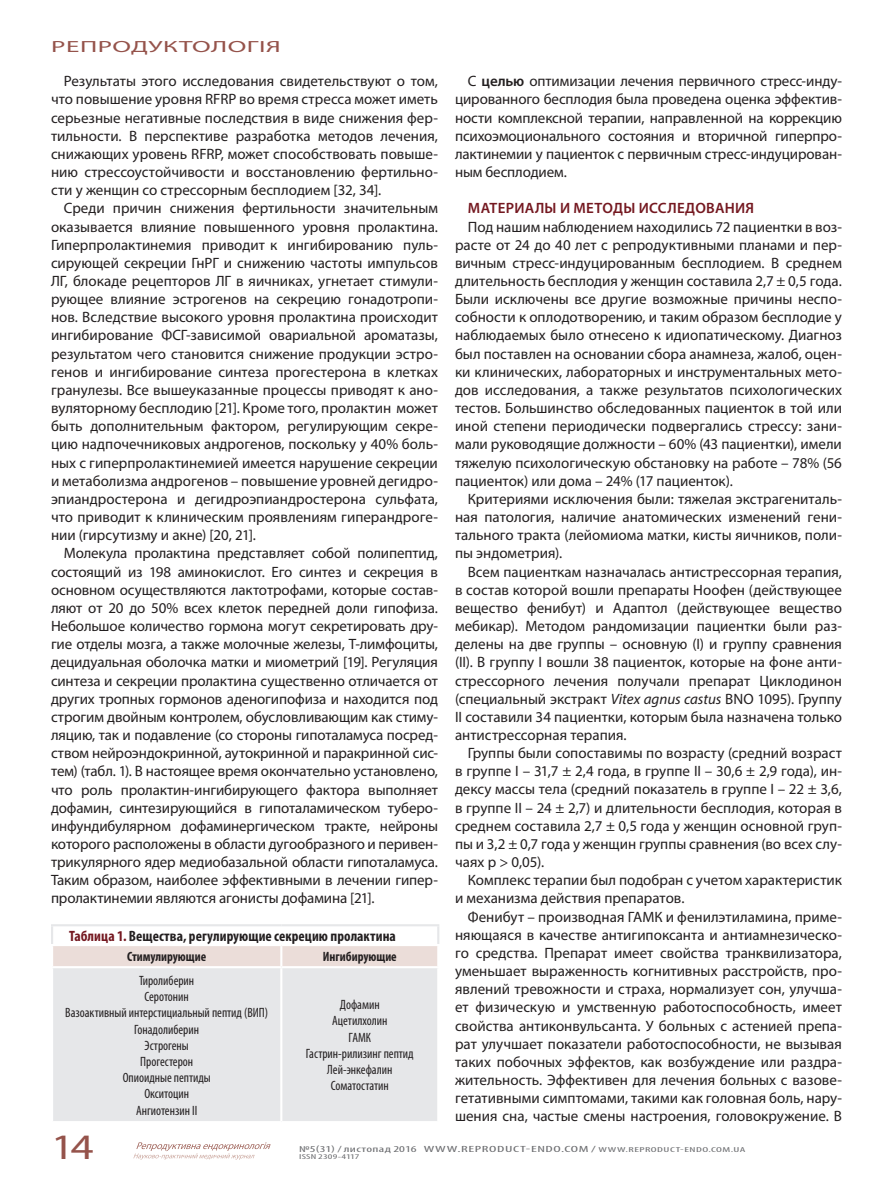
<style>
.page{position:relative;width:893px;height:1187px;background:#fff}
.page>*{position:absolute;margin:0;border:0;box-sizing:border-box;transform-origin:0 0}
.t1{font:35.85px "Myriad Pro";color:#95534b;scale:1.25 1}
.t2{font:16.2px "Myriad Pro";letter-spacing:.02em;color:#95534b;scale:1.67 1}
.t3{font:15px/18.1px "Myriad Pro";color:#231f20;text-align:justify}
.t4{font:700 condensed 15px "Myriad Pro";letter-spacing:.005em;color:#231f20}
.t5{font:600 15px "Myriad Pro";letter-spacing:.015em;color:#741820}
.t6{font:condensed 13.5px/16.2px "Myriad Pro";color:#231f20;text-align:center}
.t7{font:700 condensed 13.5px "Myriad Pro";color:#231f20}
.t8{font:condensed 9px "Myriad Pro";letter-spacing:.035em;color:#6c6d70;scale:1.67 1}
.t9{font:condensed 7.2px "Myriad Pro";letter-spacing:.01em;color:#6c6d70;scale:1.67 1}
.s1{color:#741820}
.s2{font-weight:600}
.s3{font-style:italic}
.s4{font-size:7.2px}
</style>
<div class="page">
<svg style="left:133px;top:1142px;width:138px;height:17px"></svg>
<div style="left:53px;top:968px;width:384px;height:152px;background:#e6e7e9"></div>
<hr style="left:280px;top:968px;width:2px;height:152px;background:#fff">
<hr style="left:51px;top:924px;width:230px;height:2px;background:#e6e7e9">
<hr style="left:281px;top:924px;width:158px;height:2px;background:#e6e7e9">
<svg style="left:51px;top:926px;width:388px;height:40px"></svg>
<hr style="left:51px;top:943px;width:230px;height:3px;background:#fff">
<hr style="left:51px;top:946px;width:2px;height:20px;background:#fff">
<hr style="left:281px;top:943px;width:158px;height:3px;background:#fff">
<hr style="left:437px;top:946px;width:2px;height:20px;background:#fff">
<p class="t2" style="left:51px;top:36px;width:139px">РЕПРОДУКТОЛОГІЯ</p>
<p class="t3" style="left:51px;top:72px;width:388px;text-indent:13px">Результаты этого исследования свидетельствуют о том, что повышение уровня RFRP во время стресса может иметь серьезные негативные последствия в виде снижения фер&shy;тильности. В перспективе разработка методов лечения, снижающих уровень RFRP, может способствовать повыше&shy;нию стрессоустойчивости и восстановлению фертильно&shy;сти у женщин со стрессорным бесплодием [32, 34].</p>
<p class="t3" style="left:51px;top:199px;width:388px;text-indent:13px">Среди причин снижения фертильности значительным оказывается влияние повышенного уровня пролактина.<br>Гиперпролактинемия приводит к ингибированию пуль&shy;сирующей секреции ГнРГ и снижению частоты импульсов ЛГ, блокаде рецепторов ЛГ в яичниках, угнетает стимули&shy;рующее влияние эстрогенов на секрецию гонадотропи&shy;нов. Вследствие высокого уровня пролактина происходит ингибирование ФСГ-зависимой овариальной ароматазы, результатом чего становится снижение продукции эстро&shy;генов и ингибирование синтеза прогестерона в клетках гранулезы. Все вышеуказанные процессы приводят к ано&shy;вуляторному бесплодию [21]. Кроме того, пролактин может быть дополнительным фактором, регулирующим секре&shy;цию надпочечниковых андрогенов, поскольку у 40% боль&shy;ных с гиперпролактинемией имеется нарушение секреции и метаболизма андрогенов – повышение уровней дегидро&shy;эпиандростерона и дегидроэпиандростерона сульфата, что приводит к клиническим проявлениям гиперандроге&shy;нии (гирсутизму и акне) [20, 21].</p>
<p class="t3" style="left:51px;top:544px;width:388px;text-indent:13px">Молекула пролактина представляет собой полипептид, состоящий из 198 аминокислот. Его синтез и секреция в основном осуществляются лактотрофами, которые состав&shy;ляют от 20 до 50% всех клеток передней доли гипофиза.<br>Небольшое количество гормона могут секретировать дру&shy;гие отделы мозга, а также молочные железы, Т-лимфоциты, децидуальная оболочка матки и миометрий [19]. Регуляция синтеза и секреции пролактина существенно отличается от других тропных гормонов аденогипофиза и находится под строгим двойным контролем, обусловливающим как стиму&shy;ляцию, так и подавление (со стороны гипоталамуса посред&shy;ством нейроэндокринной, аутокринной и паракринной сис&shy;тем) (табл. 1). В настоящее время окончательно установлено, что роль пролактин-ингибирующего фактора выполняет дофамин, синтезирующийся в гипоталамическом туберо&shy;инфундибулярном дофаминергическом тракте, нейроны которого расположены в области дугообразного и перивен&shy;трикулярного ядер медиобазальной области гипоталамуса.<br>Таким образом, наиболее эффективными в лечении гипер&shy;пролактинемии являются агонисты дофамина [21].</p>
<p class="t4" style="left:69px;top:926px;width:328px"><span class="s1">Таблица 1.</span> Вещества, регулирующие секрецию пролактина</p>
<p class="t7" style="left:127px;top:948px;width:81px">Стимулирующие</p>
<p class="t7" style="left:323px;top:948px;width:75px">Ингибирующие</p>
<p class="t6" style="left:65px;top:972px;width:205px">Тиролиберин<br>Серотонин<br>Вазоактивный интерстициальный пептид (ВИП)<br>Гонадолиберин<br>Эстрогены<br>Прогестерон<br>Опиоидные пептиды<br>Окситоцин<br>Ангиотензин II</p>
<p class="t6" style="left:306px;top:996px;width:109px">Дофамин<br>Ацетилхолин<br>ГАМК<br>Гастрин-рилизинг пептид<br>Лей-энкефалин<br>Соматостатин</p>
<p class="t3" style="left:455px;top:72px;width:388px;text-indent:13px">С <span class="s2">целью</span> оптимизации лечения первичного стресс-инду&shy;цированного бесплодия была проведена оценка эффектив&shy;ности комплексной терапии, направленной на коррекцию психоэмоционального состояния и вторичной гиперпро&shy;лактинемии у пациенток с первичным стресс-индуцирован&shy;ным бесплодием.</p>
<p class="t5" style="left:468px;top:199px;width:288px">МАТЕРИАЛЫ И МЕТОДЫ ИССЛЕДОВАНИЯ</p>
<p class="t3" style="left:455px;top:217px;width:388px;text-indent:13px">Под нашим наблюдением находились 72 пациентки в воз&shy;расте от 24 до 40 лет с репродуктивными планами и пер&shy;вичным стресс-индуцированным бесплодием. В среднем длительность бесплодия у женщин составила 2,7 ± 0,5 года.<br>Были исключены все другие возможные причины неспо&shy;собности к оплодотворению, и таким образом бесплодие у наблюдаемых было отнесено к идиопатическому. Диагноз был поставлен на основании сбора анамнеза, жалоб, оцен&shy;ки клинических, лабораторных и инструментальных мето&shy;дов исследования, а также результатов психологических тестов. Большинство обследованных пациенток в той или иной степени периодически подвергались стрессу: зани&shy;мали руководящие должности – 60% (43 пациентки), имели тяжелую психологическую обстановку на работе – 78% (56 пациенток) или дома – 24% (17 пациенток).</p>
<p class="t3" style="left:455px;top:489px;width:388px;text-indent:13px">Критериями исключения были: тяжелая экстрагениталь&shy;ная патология, наличие анатомических изменений гени&shy;тального тракта (лейомиома матки, кисты яичников, поли&shy;пы эндометрия).</p>
<p class="t3" style="left:455px;top:562px;width:388px;text-indent:13px">Всем пациенткам назначалась антистрессорная терапия, в состав которой вошли препараты Ноофен (действующее вещество фенибут) и Адаптол (действующее вещество мебикар). Методом рандомизации пациентки были раз&shy;делены на две группы – основную (І) и группу сравнения (ІІ). В группу I вошли 38 пациенток, которые на фоне анти&shy;стрессорного лечения получали препарат Циклодинон (специальный экстракт <span class="s3">Vitex agnus castus</span> BNO 1095). Группу II составили 34 пациентки, которым была назначена только антистрессорная терапия.</p>
<p class="t3" style="left:455px;top:743px;width:388px;text-indent:13px">Группы были сопоставимы по возрасту (средний возраст в группе І – 31,7 ± 2,4 года, в группе ІІ – 30,6 ± 2,9 года), ин&shy;дексу массы тела (средний показатель в группе І – 22 ± 3,6, в группе ІІ – 24 ± 2,7) и длительности бесплодия, которая в среднем составила 2,7 ± 0,5 года у женщин основной груп&shy;пы и 3,2 ± 0,7 года у женщин группы сравнения (во всех слу&shy;чаях p &gt; 0,05).</p>
<p class="t3" style="left:455px;top:870px;width:388px;text-indent:13px">Комплекс терапии был подобран с учетом характеристик и механизма действия препаратов.</p>
<p class="t3" style="left:455px;top:907px;width:388px;text-indent:13px">Фенибут – производная ГАМК и фенилэтиламина, приме&shy;няющаяся в качестве антигипоксанта и антиамнезическо&shy;го средства. Препарат имеет свойства транквилизатора, уменьшает выраженность когнитивных расстройств, про&shy;явлений тревожности и страха, нормализует сон, улучша&shy;ет физическую и умственную работоспособность, имеет свойства антиконвульсанта. У больных с астенией препа&shy;рат улучшает показатели работоспособности, не вызывая таких побочных эффектов, как возбуждение или раздра&shy;жительность. Эффективен для лечения больных с вазове&shy;гетативными симптомами, такими как головная боль, нару&shy;шения сна, частые смены настроения, головокружение. В</p>
<h1 class="t1" style="left:51px;top:1124px;width:36px">14</h1>
<p class="t8" style="left:299px;top:1142px;width:269px">№5(31) / листопад 2016 WWW.REPRODUCT-ENDO.COM / <span class="s4">WWW.REPRODUCT-ENDO.COM.UA</span></p>
<p class="t9" style="left:299px;top:1152px;width:37px">ISSN 2309-4117</p>
</div>
